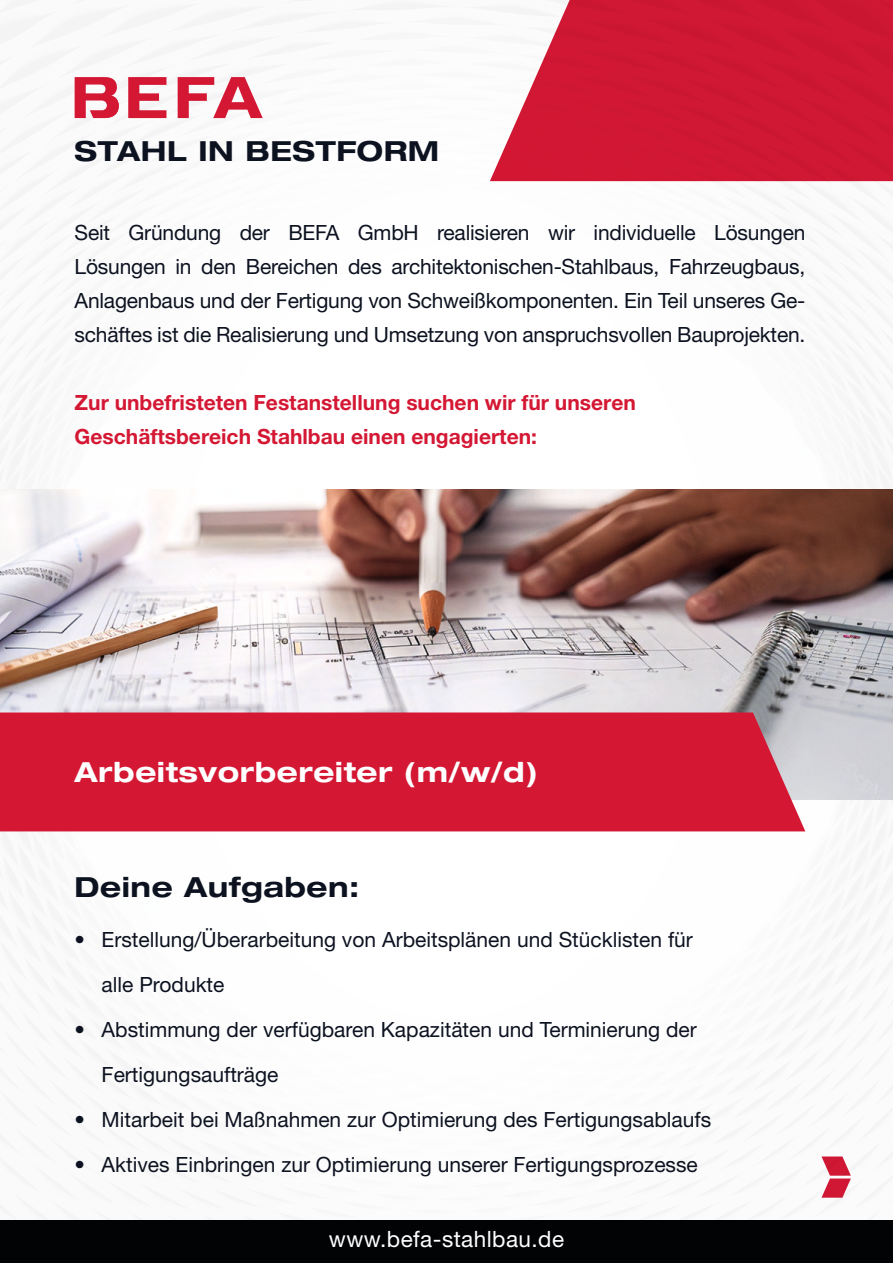
<style>
.page{position:relative;width:893px;height:1263px;background:#fff}
.page>*{position:absolute;margin:0;border:0;box-sizing:border-box;transform-origin:0 0}
.Einf__Abs{font:700 expanded 27.75px "Helvetica Neue LT Pro";letter-spacing:.02em;color:#0d1220}
.t1{font:700 expanded 27.75px "Helvetica Neue LT Pro";letter-spacing:.02em;color:#fff}
.t2{font:22.5px "Helvetica Neue LT Pro";letter-spacing:.02em;color:#fff}
.t3{font:21px/34px "Helvetica Neue LT Pro";color:#0d1220}
.t4{font:700 21px/34px "Helvetica Neue LT Pro";color:#d41834}
</style>
<div class="page">
<img style="left:0;top:0;width:893px;height:1220px">
<img style="left:0;top:490px;width:893px;height:310px">
<div style="left:0;top:712px;width:805px;height:119px;background:#d41834"></div>
<svg style="left:128px;top:77px;width:38px;height:41px"></svg>
<svg style="left:178px;top:77px;width:85px;height:41px"></svg>
<svg style="left:75px;top:77px;width:44px;height:41px"></svg>
<svg style="left:490px;top:0;width:403px;height:181px;background:#d32d46"></svg>
<svg style="left:821px;top:1156px;width:30px;height:42px"></svg>
<div style="left:0;top:1220px;width:893px;height:43px;background:#010305"></div>
<p class="Einf__Abs" style="left:75px;top:133px;width:366px">STAHL IN BESTFORM</p>
<p class="t3" style="left:75px;top:215px;width:732px;text-align:justify">Seit Gründung der BEFA GmbH realisieren wir individuelle Lösungen Lösungen in den Bereichen des architektonischen-Stahlbaus, Fahrzeugbaus, Anlagenbaus und der Fertigung von Schweißkomponenten. Ein Teil unseres Ge&shy;schäftes ist die Realisierung und Umsetzung von anspruchsvollen Bauprojekten.</p>
<p class="t4" style="left:75px;top:385px;width:563px">Zur unbefristeten Festanstellung suchen wir für unseren<br>Geschäftsbereich Stahlbau einen engagierten:</p>
<p class="t1" style="left:75px;top:754px;width:464px">Arbeitsvorbereiter (m/w/d)</p>
<p class="Einf__Abs" style="left:75px;top:870px;width:286px">Deine Aufgaben:</p>
<p class="t3" style="left:102px;top:917px;width:593px;line-height:45px;text-indent:-27px">• Erstellung/Überarbeitung von Arbeitsplänen und Stücklisten für alle Produkte</p>
<p class="t3" style="left:102px;top:1007px;width:597px;line-height:45px;text-indent:-27px">• Abstimmung der verfügbaren Kapazitäten und Terminierung der<br>Fertigungsaufträge</p>
<p class="t3" style="left:75px;top:1102px;width:638px">• Mitarbeit bei Maßnahmen zur Optimierung des Fertigungsablaufs</p>
<p class="t3" style="left:75px;top:1147px;width:625px">• Aktives Einbringen zur Optimierung unserer Fertigungsprozesse</p>
<p class="t2" style="left:329px;top:1225px;width:237px">www.befa-stahlbau.de</p>
</div>
